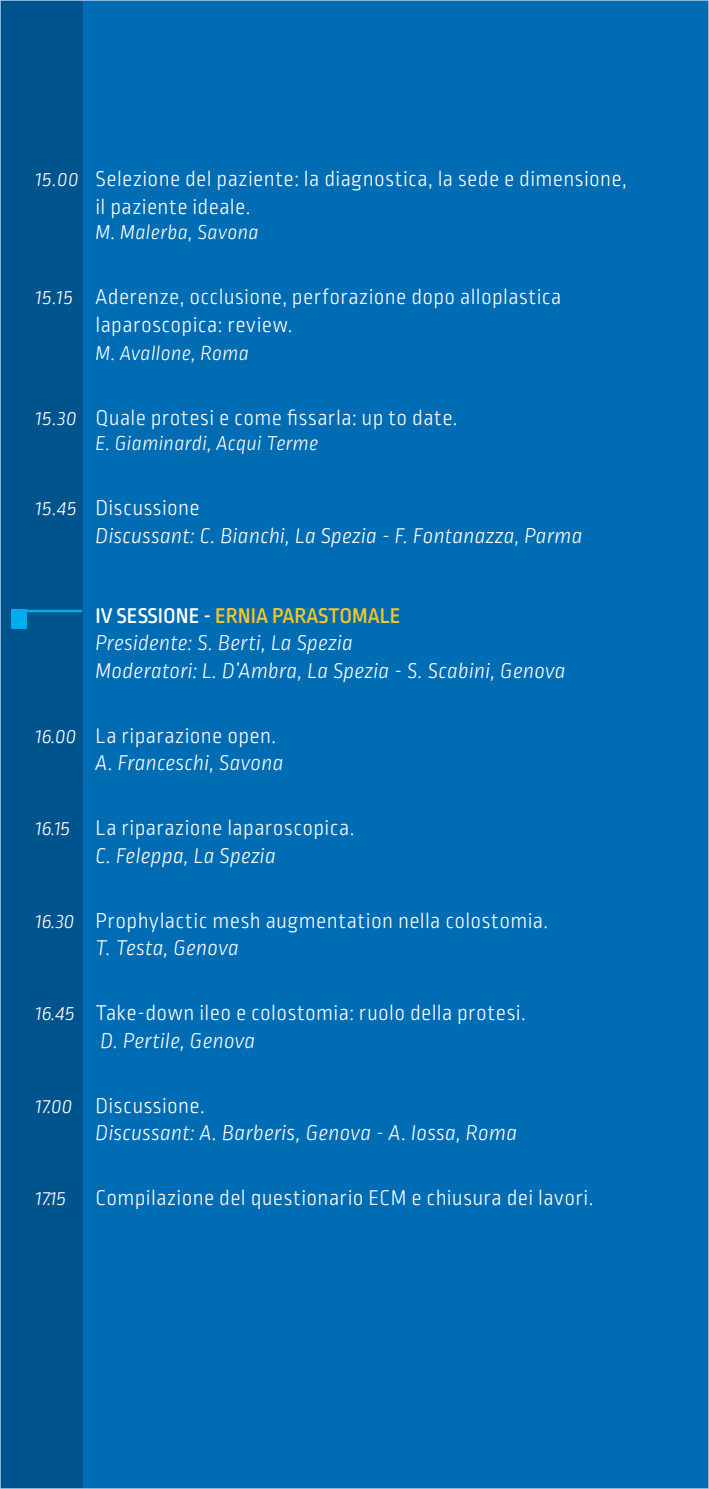
<style>
.page{position:relative;width:709px;height:1489px;background:#fff}
.page>*{position:absolute;margin:0;border:0;box-sizing:border-box;transform-origin:0 0}
.t1{font:300 22.5px/27.5px "Ropa Soft Pro";letter-spacing:.015em;color:#fff}
.t2{font:italic 300 22.5px/27.5px "Ropa Soft Pro";letter-spacing:.005em;color:#fff}
.t3{font:italic 300 21.25px "Ropa Soft Pro";letter-spacing:.01em;color:#fff}
.s1{font-style:italic;font-size:21.25px}
.s2{font-size:21.25px}
.s3{font-style:normal}
.s4{font-weight:500;font-style:normal}
.s5{font-weight:500;font-style:normal;color:#f6c625}
.s6{font-style:italic}
</style>
<div class="page">
<div style="left:0;top:0;width:709px;height:1488px;background:#006cb3"></div>
<div style="left:0;top:0;width:82px;height:1488px;background:#00548e"></div>
<hr style="left:24px;top:609px;width:58px;height:3px;background:#00aeef">
<div style="left:12px;top:609px;width:15px;height:20px;background:#00aeef"></div>
<p class="t1" style="left:95px;top:167px;width:533px;text-indent:-60px"><span class="s1">15.00</span> Selezione del paziente: la diagnostica, la sede e dimensione, il paziente ideale.</p>
<p class="t3" style="left:95px;top:221px;width:165px">M. Malerba, Savona</p>
<p class="t1" style="left:95px;top:285px;width:467px;text-indent:-60px"><span class="s1">15.15</span> Aderenze, occlusione, perforazione dopo alloplastica laparoscopica: review.</p>
<p class="t3" style="left:95px;top:341px;width:155px">M. Avallone, Roma</p>
<p class="t1" style="left:35px;top:405px;width:424px"><span class="s1">15.30</span> Quale protesi e come fissarla: up to date.</p>
<p class="t3" style="left:95px;top:431px;width:225px">E. Giaminardi, Acqui Terme</p>
<p class="t2" style="left:95px;top:495px;width:488px;text-indent:-60px"><span class="s2">15.45</span> <span class="s3">Discussione<br></span>Discussant: C. Bianchi, La Spezia - F. Fontanazza, Parma</p>
<p class="t2" style="left:95px;top:603px;width:472px"><span class="s4">IV SESSIONE -</span> <span class="s5">ERNIA PARASTOMALE<br></span>Presidente: S. Berti, La Spezia<br>Moderatori: L. D’Ambra, La Spezia - S. Scabini, Genova</p>
<p class="t2" style="left:95px;top:723px;width:190px;text-indent:-60px"><span class="s2">16.00</span> <span class="s3">La riparazione open.<br></span>A. Franceschi, Savona</p>
<p class="t1" style="left:95px;top:815px;width:260px;text-indent:-60px"><span class="s1">16.15</span> La riparazione laparoscopica.<br><span class="s6">C. Feleppa, La Spezia</span></p>
<p class="t1" style="left:95px;top:908px;width:454px;text-indent:-60px"><span class="s1">16.30</span> Prophylactic mesh augmentation nella colostomia.<br><span class="s6">T. Testa, Genova</span></p>
<p class="t1" style="left:100px;top:1000px;width:427px;text-indent:-65px"><span class="s1">16.45</span> Take-down ileo e colostomia: ruolo della protesi.<br><span class="s6">D. Pertile, Genova</span></p>
<p class="t2" style="left:95px;top:1093px;width:423px;text-indent:-60px"><span class="s2">17.00</span> <span class="s3">Discussione.<br></span>Discussant: A. Barberis, Genova - A. Iossa, Roma</p>
<p class="t3" style="left:35px;top:1186px;width:32px">17.15</p>
<p class="t1" style="left:95px;top:1185px;width:499px">Compilazione del questionario ECM e chiusura dei lavori.</p>
</div>
